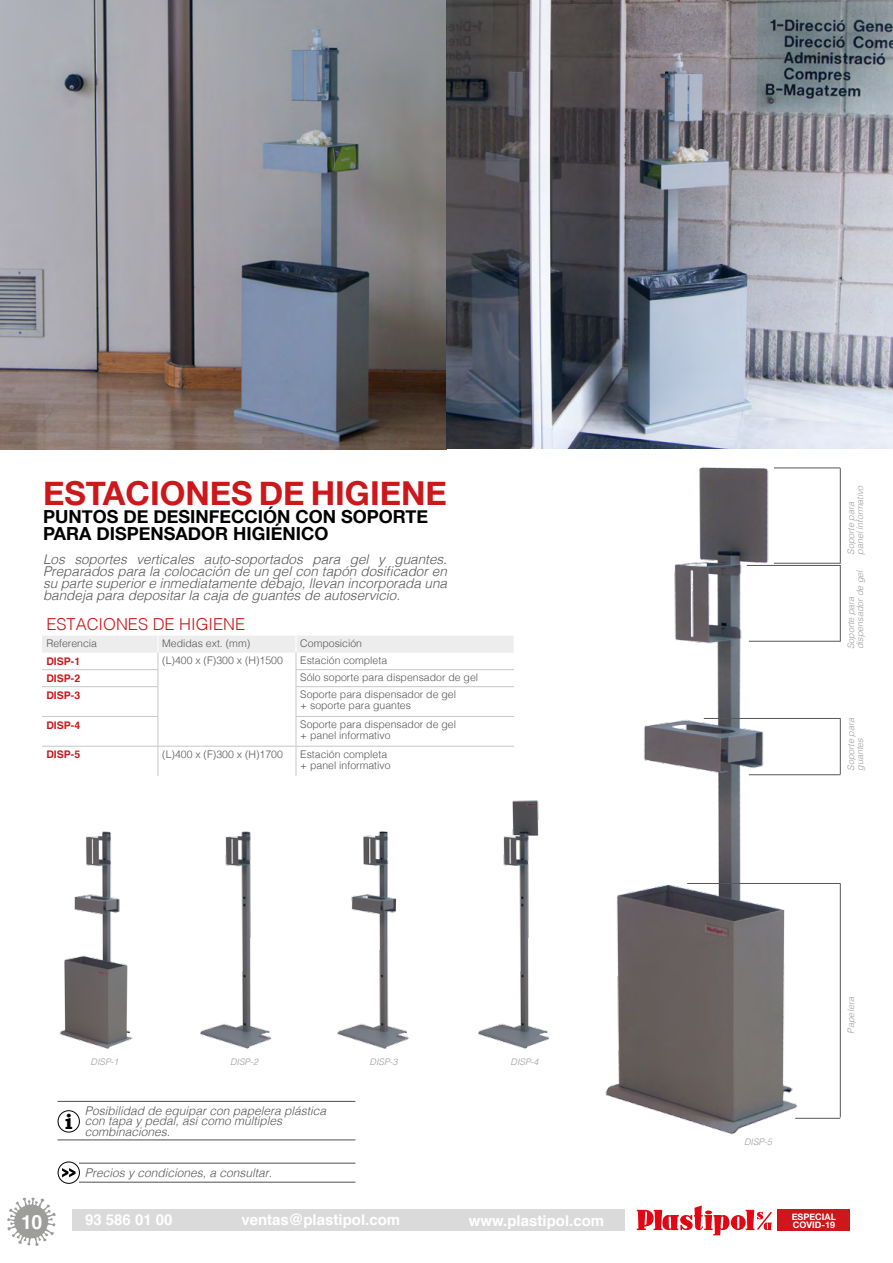
<style>
.page{position:relative;width:893px;height:1263px;background:#fff}
.page>*{position:absolute;margin:0;border:0;box-sizing:border-box;transform-origin:0 0}
.t1{font:700 33px "Helvetica Neue";color:#cd171a}
.t2{font:700 21.75px "Bookman Old Style";color:#000}
.t3{font:700 19.5px "Helvetica";color:#fff}
.t4{font:700 18px/16.5px "Helvetica Neue";color:#000}
.t5{font:300 16.5px "Helvetica";color:#cd171a}
.t6{font:700 15px "Helvetica";color:#fff}
.t7{font:italic 300 13.5px/12px "Helvetica";color:#575756;text-align:justify}
.t8{font:italic 300 12px/10.5px "Helvetica";color:#575756}
.t9{font:300 10.5px/10.5px "Helvetica";color:#575756}
.t10{font:700 10.5px "Helvetica";color:#cd171a}
.t11{font:italic 300 9px/9px "Helvetica";letter-spacing:-.005em;color:#9d9d9c}
.t12{font:700 9px "Helvetica Neue";color:#fff}
</style>
<div class="page">
<svg style="left:7px;top:1197px;width:49px;height:49px"></svg>
<svg style="left:637px;top:1205px;width:135px;height:30px"></svg>
<div style="left:778px;top:1210px;width:72px;height:21px;background:#cd171a"></div>
<div style="left:72px;top:1210px;width:553px;height:21px;background:#dadada"></div>
<img style="left:0;top:0;width:893px;height:449px">
<img style="left:605px;top:467px;width:236px;height:668px">
<svg style="left:42px;top:636px;width:472px;height:110px"></svg>
<hr style="left:158px;top:746px;width:1px;height:30px;background:#c5c7c9">
<hr style="left:296px;top:746px;width:1px;height:30px;background:#c5c7c9">
<hr style="left:42px;top:686px;width:116px;height:1px;background:#c5c7c9">
<hr style="left:296px;top:686px;width:218px;height:1px;background:#c5c7c9">
<hr style="left:42px;top:716px;width:116px;height:1px;background:#c5c7c9">
<hr style="left:296px;top:716px;width:218px;height:1px;background:#c5c7c9">
<hr style="left:42px;top:746px;width:116px;height:1px;background:#c5c7c9">
<hr style="left:158px;top:746px;width:138px;height:1px;background:#c5c7c9">
<hr style="left:296px;top:746px;width:218px;height:1px;background:#c5c7c9">
<hr style="left:79px;top:1163px;width:276px;height:1px;background:#504f54">
<hr style="left:79px;top:1182px;width:276px;height:1px;background:#504f54">
<div style="left:58px;top:1161px;width:22px;height:23px;border:1px solid #000;border-radius:50%"></div>
<svg style="left:62px;top:1168px;width:14px;height:9px"></svg>
<hr style="left:687px;top:883px;width:153px;height:1px;background:#575756">
<hr style="left:795px;top:1118px;width:45px;height:1px;background:#575756">
<hr style="left:840px;top:883px;width:1px;height:234px;background:#575756">
<hr style="left:747px;top:565px;width:93px;height:1px;background:#575756">
<hr style="left:749px;top:641px;width:91px;height:1px;background:#575756">
<hr style="left:840px;top:565px;width:1px;height:77px;background:#575756">
<hr style="left:58px;top:1101px;width:297px;height:1px;background:#504f54">
<hr style="left:58px;top:1139px;width:297px;height:1px;background:#504f54">
<div style="left:58px;top:1110px;width:22px;height:22px;border:1px solid #000;border-radius:50%"></div>
<img style="left:59px;top:831px;width:74px;height:218px">
<img style="left:337px;top:831px;width:72px;height:218px">
<img style="left:200px;top:831px;width:72px;height:218px">
<img style="left:478px;top:800px;width:72px;height:249px">
<hr style="left:774px;top:468px;width:66px;height:1px;background:#575756">
<hr style="left:774px;top:563px;width:66px;height:1px;background:#575756">
<hr style="left:840px;top:468px;width:1px;height:96px;background:#575756">
<hr style="left:704px;top:718px;width:136px;height:1px;background:#575756">
<hr style="left:749px;top:774px;width:91px;height:1px;background:#575756">
<hr style="left:840px;top:718px;width:1px;height:56px;background:#575756">
<h1 class="t1" style="left:43px;top:473px;width:405px">ESTACIONES DE HIGIENE</h1>
<h3 class="t4" style="left:43px;top:508px;width:387px">PUNTOS DE DESINFECCIÓN CON SOPORTE<br>PARA DISPENSADOR HIGIÉNICO</h3>
<p class="t7" style="left:43px;top:552px;width:405px">Los soportes verticales auto-soportados para gel y guantes.<br>Preparados para la colocación de un gel con tapón dosificador en su parte superior e inmediatamente debajo, llevan incorporada una bandeja para depositar la caja de guantes de autoservicio.</p>
<h3 class="t5" style="left:46px;top:611px;width:200px">ESTACIONES DE HIGIENE</h3>
<p class="t9" style="left:46px;top:638px;width:52px">Referencia</p>
<p class="t9" style="left:162px;top:638px;width:90px">Medidas ext. (mm)</p>
<p class="t9" style="left:300px;top:638px;width:63px">Composición</p>
<p class="t10" style="left:46px;top:653px;width:35px">DISP-1</p>
<p class="t9" style="left:162px;top:655px;width:122px">(L)400 x (F)300 x (H)1500</p>
<p class="t9" style="left:300px;top:655px;width:88px">Estación completa</p>
<p class="t10" style="left:46px;top:670px;width:35px">DISP-2</p>
<p class="t9" style="left:300px;top:672px;width:179px">Sólo soporte para dispensador de gel</p>
<p class="t10" style="left:46px;top:687px;width:35px">DISP-3</p>
<p class="t9" style="left:300px;top:689px;width:157px">Soporte para dispensador de gel + soporte para guantes</p>
<p class="t10" style="left:46px;top:716px;width:35px">DISP-4</p>
<p class="t9" style="left:300px;top:718px;width:157px">Soporte para dispensador de gel + panel informativo</p>
<p class="t10" style="left:46px;top:746px;width:35px">DISP-5</p>
<p class="t9" style="left:162px;top:748px;width:122px">(L)400 x (F)300 x (H)1700</p>
<p class="t9" style="left:300px;top:748px;width:92px">Estación completa + panel informativo</p>
<p class="t11" style="left:846px;top:555px;width:71px;rotate:-90deg">Soporte para panel informativo</p>
<p class="t11" style="left:846px;top:649px;width:81px;rotate:-90deg">Soporte para dispensador de gel</p>
<p class="t11" style="left:846px;top:771px;width:54px;rotate:-90deg">Soporte para guantes</p>
<p class="t11" style="left:91px;top:1057px;width:29px">DISP-1</p>
<p class="t11" style="left:230px;top:1057px;width:29px">DISP-2</p>
<p class="t11" style="left:370px;top:1057px;width:29px">DISP-3</p>
<p class="t11" style="left:511px;top:1057px;width:29px">DISP-4</p>
<p class="t11" style="left:846px;top:1033px;width:38px;rotate:-90deg">Papelera</p>
<h2 class="t2" style="left:65px;top:1108px;width:9px">i</h2>
<p class="t8" style="left:85px;top:1105px;width:243px">Posibilidad de equipar con papelera plástica con tapa y pedal, así como múltiples combinaciones.</p>
<p class="t8" style="left:85px;top:1166px;width:189px">Precios y condiciones, a consultar.</p>
<p class="t11" style="left:744px;top:1137px;width:29px">DISP-5</p>
<h3 class="t3" style="left:21px;top:1206px;width:23px">10</h3>
<p class="t12" style="left:792px;top:1211px;width:46px">ESPECIAL</p>
<h3 class="t6" style="left:85px;top:1208px;width:89px">93 586 01 00</h3>
<h3 class="t6" style="left:241px;top:1208px;width:160px">ventas@plastipol.com</h3>
<h3 class="t6" style="left:469px;top:1209px;width:137px">www.plastipol.com</h3>
<p class="t12" style="left:793px;top:1219px;width:44px">COVID-19</p>
</div>
